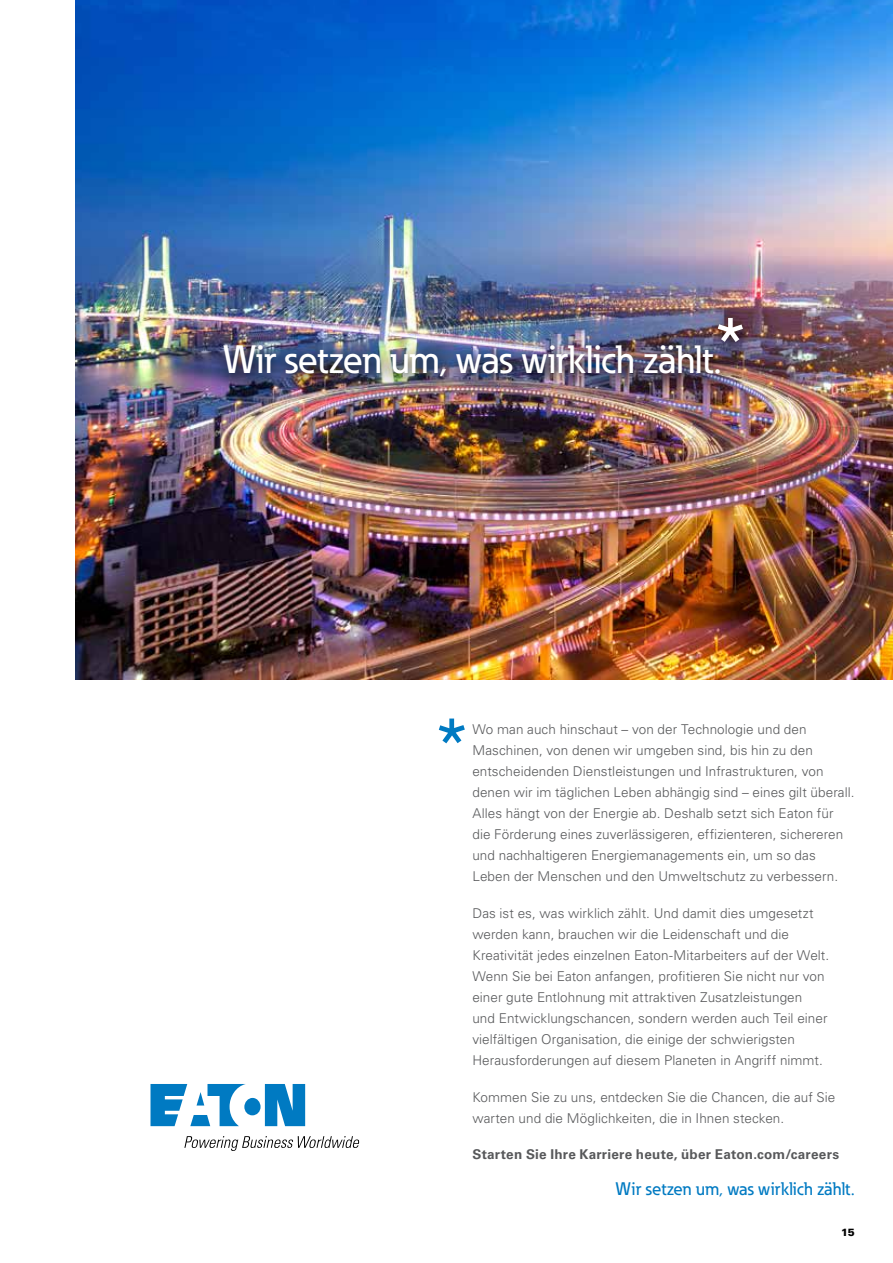
<style>
.page{position:relative;width:893px;height:1263px;background:#fff}
.page>*{position:absolute;margin:0;border:0;box-sizing:border-box;transform-origin:0 0}
.t1{font:500 39px "Eaton";letter-spacing:-.015em;color:#fff}
.t2{font:500 18px "Eaton";color:#007ac2}
.t3{font:300 13.5px/21px "Univers LT Std";letter-spacing:.005em;color:#58595b}
.t4{font:700 13.5px "Univers LT Std";letter-spacing:.02em;color:#58595b}
.t5{font:900 10.5px "Univers LT Std";color:#000}
.s1{font-size:78px}
</style>
<div class="page">
<img style="left:75px;top:0;width:818px;height:679px">
<img style="left:211px;top:308px;width:547px;height:84px">
<svg style="left:150px;top:1084px;width:155px;height:42px"></svg>
<svg style="left:184px;top:1136px;width:176px;height:15px"></svg>
<h1 class="t1" style="left:223px;top:336px;width:525px">Wir setzen um, was wirklich zählt.<span class="s1">*</span></h1>
<p class="t3" style="left:472px;top:719px;width:384px">Wo man auch hinschaut – von der Technologie und den Maschinen, von denen wir umgeben sind, bis hin zu den entscheidenden Dienstleistungen und Infrastrukturen, von denen wir im täglichen Leben abhängig sind – eines gilt überall.<br>Alles hängt von der Energie ab. Deshalb setzt sich Eaton für die Förderung eines zuverlässigeren, effizienteren, sichereren und nachhaltigeren Energiemanagements ein, um so das Leben der Menschen und den Umweltschutz zu verbessern.</p>
<p class="t3" style="left:472px;top:902px;width:358px">Das ist es, was wirklich zählt. Und damit dies umgesetzt werden kann, brauchen wir die Leidenschaft und die Kreativität jedes einzelnen Eaton-Mitarbeiters auf der Welt.<br>Wenn Sie bei Eaton anfangen, profitieren Sie nicht nur von einer gute Entlohnung mit attraktiven Zusatzleistungen<br>und Entwicklungschancen, sondern werden auch Teil einer vielfältigen Organisation, die einige der schwierigsten Herausforderungen auf diesem Planeten in Angriff nimmt.</p>
<p class="t3" style="left:472px;top:1086px;width:365px">Kommen Sie zu uns, entdecken Sie die Chancen, die auf Sie warten und die Möglichkeiten, die in Ihnen stecken.</p>
<p class="t4" style="left:472px;top:1147px;width:368px">Starten Sie Ihre Karriere heute, über Eaton.com/careers</p>
<h2 class="t2" style="left:616px;top:1178px;width:240px">Wir setzen um, was wirklich zählt.</h2>
<p class="t5" style="left:841px;top:1225px;width:15px">15</p>
</div>
